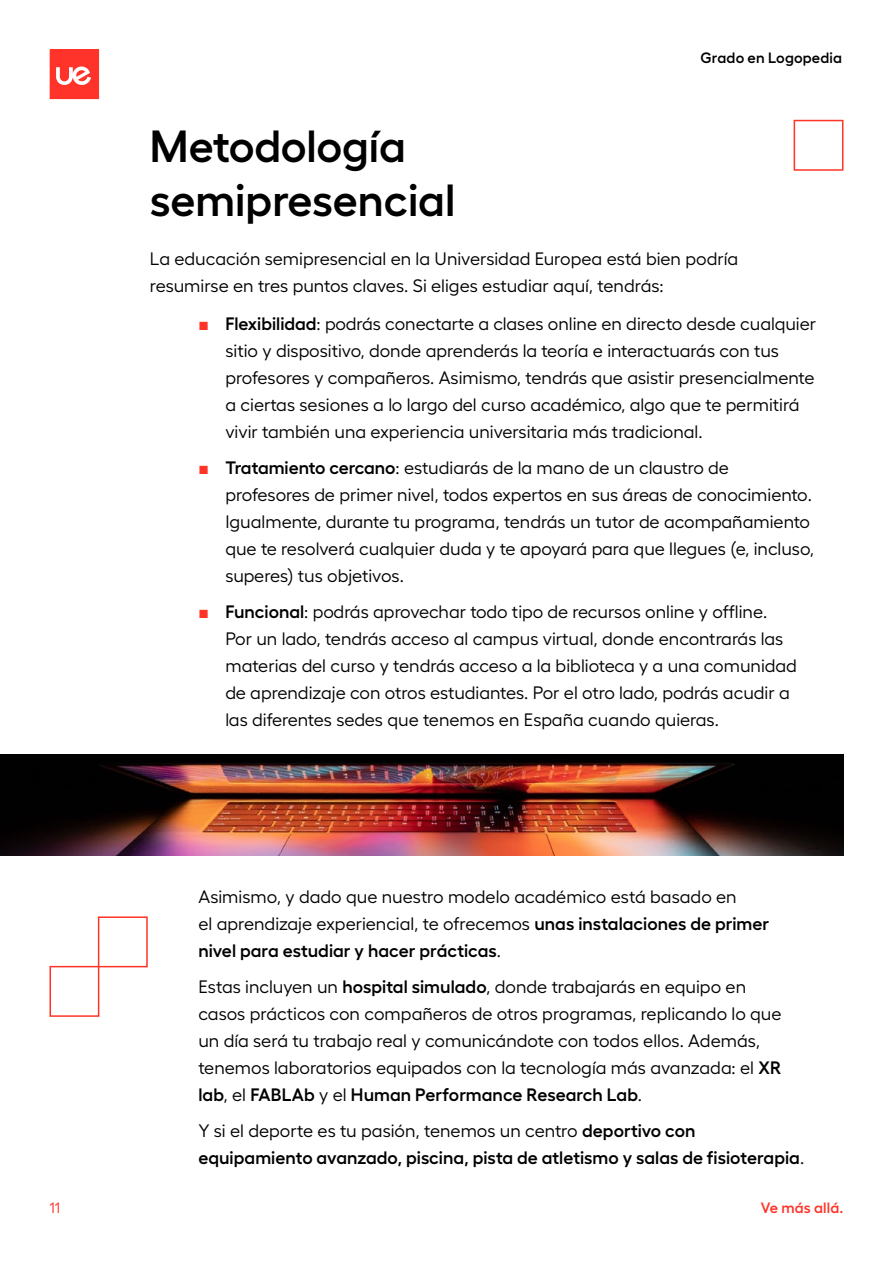
<style>
.page{position:relative;width:893px;height:1263px;background:#fff}
.page>*{position:absolute;margin:0;border:0;box-sizing:border-box;transform-origin:0 0}
.t1{font:600 45px/54px "Hellix";color:#000}
.t2{font:18px/27px "Hellix";color:#000}
.t3{font:600 18px/27px "Hellix";color:#000}
.t4{font:600 15px "Hellix";letter-spacing:.01em;color:#000}
.t5{font:600 15px "Hellix";letter-spacing:.01em;color:#ff3329}
.t6{font:15px "Hellix";color:#ff3326}
.s1{font-family:"ABC Normal";font-size:12px;color:#ff3326}
.s2{font-weight:600}
.s3{font-weight:400}
</style>
<div class="page">
<svg style="left:50px;top:50px;width:49px;height:49px;background:#ff4f47"></svg>
<img style="left:0;top:754px;width:843px;height:101px">
<div style="left:98px;top:916px;width:50px;height:51px;border:2px solid #ff3326"></div>
<div style="left:794px;top:120px;width:49px;height:51px;border:2px solid #ff3326"></div>
<div style="left:50px;top:966px;width:49px;height:51px;border:2px solid #ff3326"></div>
<h1 class="t1" style="left:150px;top:114px;width:307px">Metodología semipresencial</h1>
<p class="t4" style="left:701px;top:46px;width:143px">Grado en Logopedia</p>
<p class="t2" style="left:150px;top:244px;width:590px">La educación semipresencial en la Universidad Europea está bien podría resumirse en tres puntos claves. Si eliges estudiar aquí, tendrás:</p>
<p class="t2" style="left:225px;top:308px;width:592px;text-indent:-27px"><span class="s1">■</span> <span class="s2">Flexibilidad</span>: podrás conectarte a clases online en directo desde cualquier sitio y dispositivo, donde aprenderás la teoría e interactuarás con tus profesores y compañeros. Asimismo, tendrás que asistir presencialmente a ciertas sesiones a lo largo del curso académico, algo que te permitirá vivir también una experiencia universitaria más tradicional.</p>
<p class="t2" style="left:225px;top:452px;width:590px;text-indent:-27px"><span class="s1">■</span> <span class="s2">Tratamiento cercano</span>: estudiarás de la mano de un claustro de profesores de primer nivel, todos expertos en sus áreas de conocimiento.<br>Igualmente, durante tu programa, tendrás un tutor de acompañamiento que te resolverá cualquier duda y te apoyará para que llegues (e, incluso, superes) tus objetivos.</p>
<p class="t2" style="left:225px;top:596px;width:573px;text-indent:-27px"><span class="s1">■</span> <span class="s2">Funcional</span>: podrás aprovechar todo tipo de recursos online y offline.<br>Por un lado, tendrás acceso al campus virtual, donde encontrarás las materias del curso y tendrás acceso a la biblioteca y a una comunidad de aprendizaje con otros estudiantes. Por el otro lado, podrás acudir a las diferentes sedes que tenemos en España cuando quieras.</p>
<p class="t2" style="left:198px;top:881px;width:572px">Asimismo, y dado que nuestro modelo académico está basado en<br>el aprendizaje experiencial, te ofrecemos <span class="s2">unas instalaciones de primer nivel para estudiar y hacer prácticas</span>.</p>
<p class="t2" style="left:198px;top:971px;width:585px">Estas incluyen un <span class="s2">hospital simulado</span>, donde trabajarás en equipo en casos prácticos con compañeros de otros programas, replicando lo que un día será tu trabajo real y comunicándote con todos ellos. Además, tenemos laboratorios equipados con la tecnología más avanzada: el <span class="s2">XR lab</span>, el <span class="s2">FABLAb</span> y el <span class="s2">Human Performance Research Lab</span>.</p>
<p class="t3" style="left:198px;top:1115px;width:607px"><span class="s3">Y si el deporte es tu pasión, tenemos un centro</span> deportivo con equipamiento avanzado, piscina, pista de atletismo y salas de fisioterapia<span class="s3">.</span></p>
<p class="t6" style="left:50px;top:1197px;width:12px">11</p>
<p class="t5" style="left:761px;top:1196px;width:84px">Ve más allá.</p>
</div>
